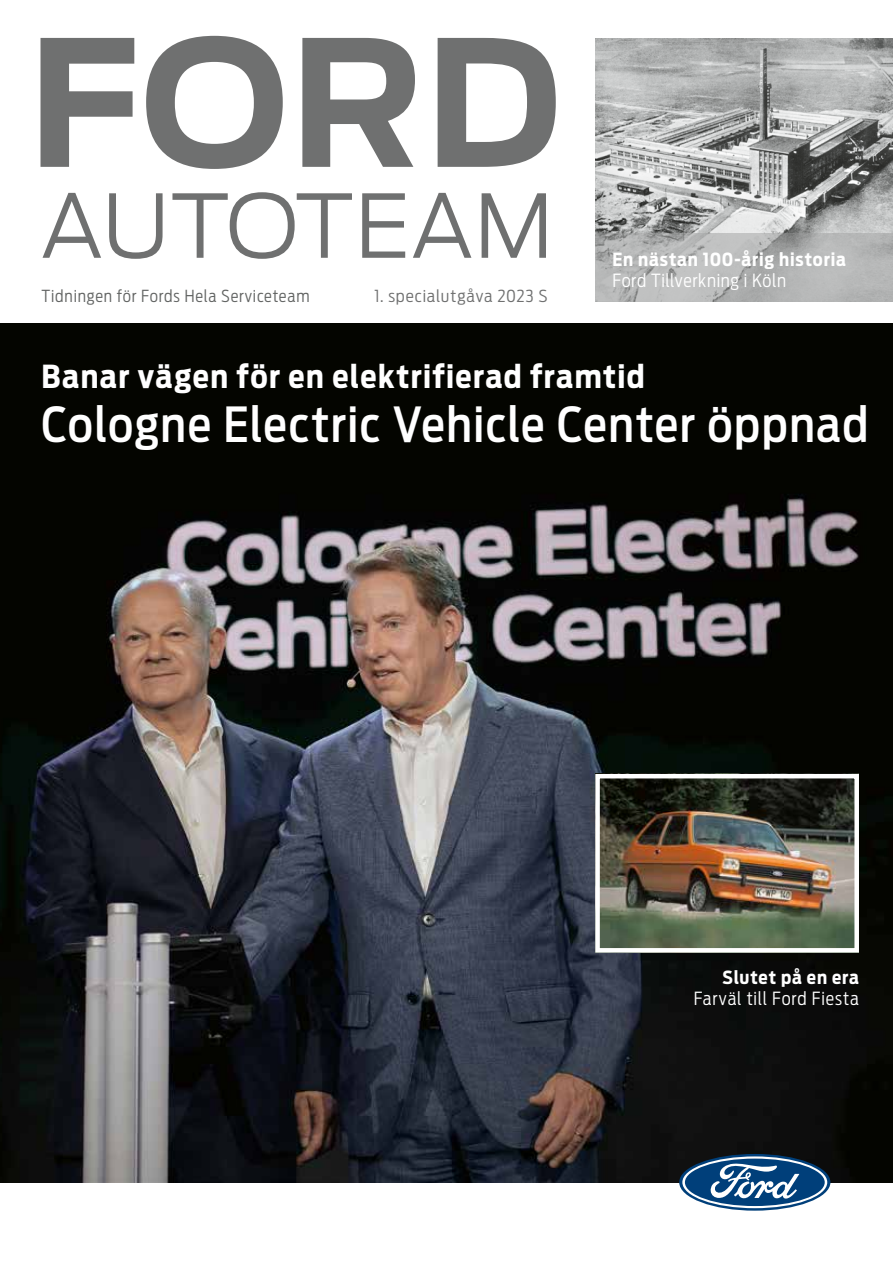
<style>
.page{position:relative;width:893px;height:1263px;background:#fff}
.page>*{position:absolute;margin:0;border:0;box-sizing:border-box;transform-origin:0 0}
.t1{font:700 174px "Ford Antenna";color:#6f7070}
.t2{font:300 87px "Ford Antenna";letter-spacing:.005em;color:#6f7070}
.t3{font:500 48px "Ford Antenna Cond";letter-spacing:.03em;color:#fff}
.t4{font:700 31.5px "Ford Antenna Cond";letter-spacing:.045em;color:#fff}
.t5{font:300 18px "Ford Antenna Cond";letter-spacing:.035em;color:#fff}
.t6{font:700 18px "Ford Antenna Cond";letter-spacing:.045em;color:#fff}
.t7{font:300 16.5px "Ford Antenna Cond";letter-spacing:.05em;color:#626463}
.t8{font:300 16.5px "Ford Antenna Cond";letter-spacing:.045em;color:#6f7070;scale:1.05 1}
</style>
<div class="page">
<img style="left:0;top:323px;width:893px;height:859px">
<img style="left:600px;top:779px;width:254px;height:168px">
<div style="left:595px;top:774px;width:264px;height:178px;border:4px solid #fff"></div>
<img style="left:595px;top:38px;width:298px;height:196px">
<svg style="left:679px;top:1154px;width:151px;height:57px"></svg>
<svg style="left:682px;top:1156px;width:145px;height:52px"></svg>
<svg style="left:595px;top:234px;width:298px;height:68px;background:#b3b5b5"></svg>
<h1 class="t1" style="left:28px;top:-54px;width:535px">FORD</h1>
<h2 class="t2" style="left:40px;top:153px;width:515px">AUTOTEAM</h2>
<p class="t7" style="left:41px;top:282px;width:269px">Tidningen för Fords Hela Serviceteam</p>
<p class="t8" style="left:374px;top:282px;width:166px">1. specialutgåva 2023 S</p>
<p class="t6" style="left:612px;top:243px;width:235px">En nästan 100-årig historia</p>
<p class="t5" style="left:612px;top:265px;width:175px">Ford Tillverkning i Köln</p>
<h3 class="t4" style="left:41px;top:349px;width:605px">Banar vägen för en elektrifierad framtid</h3>
<h3 class="t3" style="left:41px;top:383px;width:828px">Cologne Electric Vehicle Center öppnad</h3>
<p class="t6" style="left:722px;top:961px;width:138px">Slutet på en era</p>
<p class="t5" style="left:694px;top:983px;width:167px">Farväl till Ford Fiesta</p>
</div>
